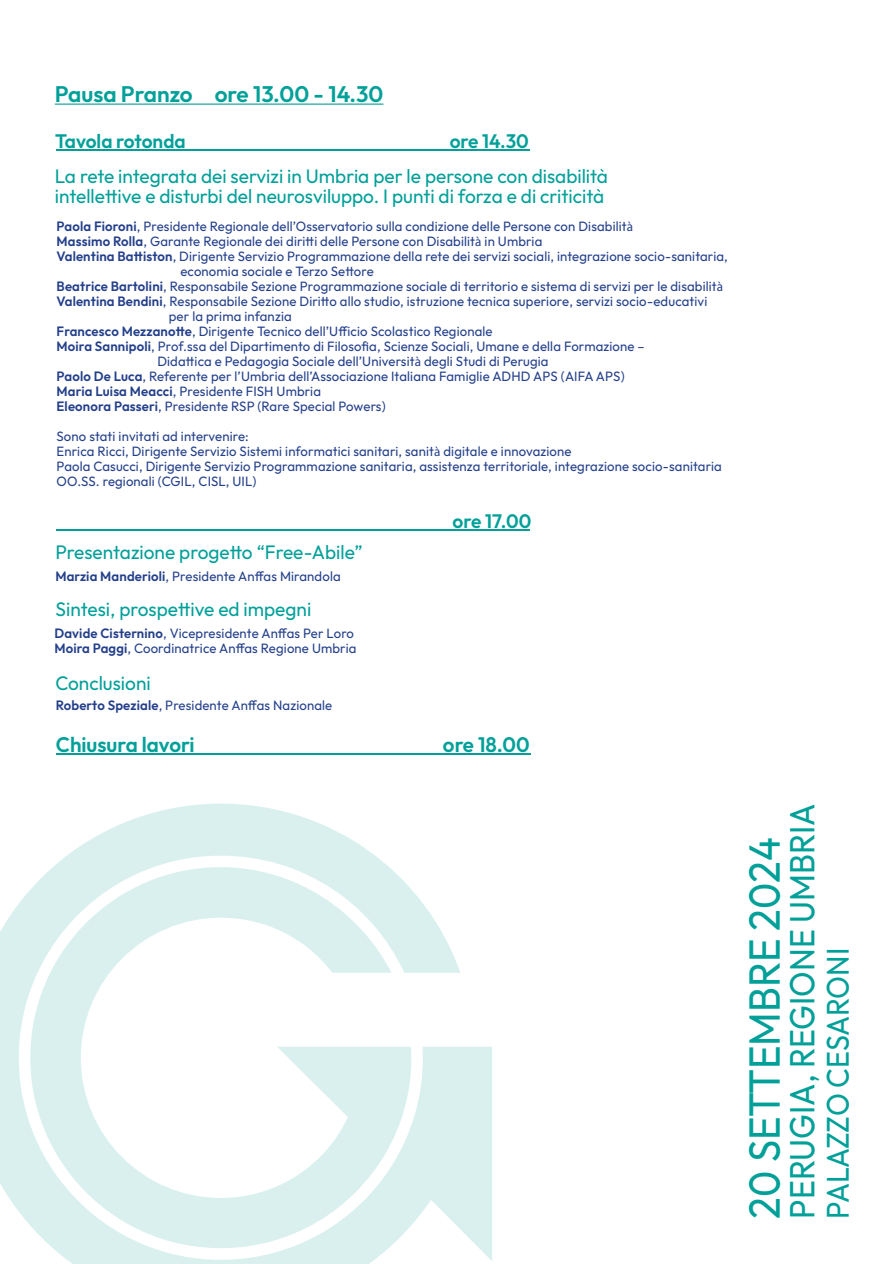
<style>
.page{position:relative;width:894px;height:1264px;background:#fff}
.page>*{position:absolute;margin:0;border:0;box-sizing:border-box;transform-origin:0 0}
.t1{font:43.65px "Outfit";color:#00a099;scale:.92 1}
.t2{font:34.95px "Outfit";color:#00a099;scale:.92 1}
.t3{font:31.35px "Outfit";letter-spacing:-.02em;color:#00a099;scale:.92 1}
.t4{font:600 22.5px "Outfit";color:#00a099}
.t5{font:600 21px "Outfit";color:#00a099}
.t6{font:19.5px/20.1px "Outfit";color:#00a099}
.t7{font:600 19.5px "Outfit";color:#00a099}
.t8{font:13.5px/15px "Outfit";letter-spacing:.01em;color:#24408b}
.s1{font-weight:600}
.s2{font-family:"Myriad Pro"}
</style>
<div class="page">
<hr style="left:55px;top:104px;width:328px;height:1px;background:#00a099">
<hr style="left:56px;top:753px;width:474px;height:1px;background:#00a098">
<hr style="left:56px;top:149px;width:473px;height:1px;background:#00a098">
<hr style="left:56px;top:529px;width:473px;height:2px;background:#00a098">
<svg style="left:0;top:803px;width:492px;height:460px;fill:#d9f0ef"></svg>
<svg style="left:30px;top:867px;width:381px;height:381px"></svg>
<h3 class="t4" style="left:55px;top:84px;width:330px">Pausa Pranzo ore 13.00 - 14.30</h3>
<h3 class="t7" style="left:55px;top:132px;width:132px">Tavola rotonda</h3>
<h3 class="t7" style="left:449px;top:132px;width:81px">ore 14.30</h3>
<h3 class="t6" style="left:55px;top:167px;width:554px">La rete integrata dei servizi in Umbria per le persone con disabilita intellettive e disturbi del neurosviluppo. I punti di forza e di criticita</h3>
<p class="t8" style="left:57px;top:219px;width:578px"><span class="s1">Paola Fioroni</span>, Presidente Regionale dell’Osservatorio sulla condizione delle Persone con Disabilit<span class="s2">à</span></p>
<p class="t8" style="left:57px;top:234px;width:487px"><span class="s1">Massimo Rolla</span>, Garante Regionale dei diritti delle Persone con Disabilit<span class="s2">à</span> in Umbria</p>
<p class="t8" style="left:57px;top:249px;width:672px"><span class="s1">Valentina Battiston</span>, Dirigente Servizio Programmazione della rete dei servizi sociali, integrazione socio-sanitaria,</p>
<p class="t8" style="left:180px;top:264px;width:195px">economia sociale e Terzo Settore</p>
<p class="t8" style="left:57px;top:279px;width:668px"><span class="s1">Beatrice Bartolini</span>, Responsabile Sezione Programmazione sociale di territorio e sistema di servizi per le disabilit<span class="s2">à</span></p>
<p class="t8" style="left:57px;top:294px;width:652px"><span class="s1">Valentina Bendini</span>, Responsabile Sezione Diritto allo studio, istruzione tecnica superiore, servizi socio-educativi</p>
<p class="t8" style="left:169px;top:309px;width:124px">per la prima infanzia</p>
<p class="t8" style="left:57px;top:324px;width:437px"><span class="s1">Francesco Mezzanotte</span>, Dirigente Tecnico dell’Ufficio Scolastico Regionale</p>
<p class="t8" style="left:57px;top:339px;width:589px"><span class="s1">Moira Sannipoli</span>, Prof.ssa del Dipartimento di Filosofia, Scienze Sociali, Umane e della Formazione –</p>
<p class="t8" style="left:157px;top:354px;width:392px">Didattica e Pedagogia Sociale dell’Universit<span class="s2">à</span> degli Studi di Perugia</p>
<p class="t8" style="left:57px;top:369px;width:569px"><span class="s1">Paolo De Luca</span>, Referente per l’Umbria dell’Associazione Italiana Famiglie ADHD APS (AIFA APS)</p>
<p class="t8" style="left:57px;top:384px;width:266px"><span class="s1">Maria Luisa Meacci</span>, Presidente FISH Umbria</p>
<p class="t8" style="left:57px;top:399px;width:330px"><span class="s1">Eleonora Passeri</span>, Presidente RSP (Rare Special Powers)</p>
<p class="t8" style="left:57px;top:429px;width:666px">Sono stati invitati ad intervenire:<br>Enrica Ricci, Dirigente Servizio Sistemi informatici sanitari, sanit<span class="s2">à</span> digitale e innovazione<br>Paola Casucci, Dirigente Servizio Programmazione sanitaria, assistenza territoriale, integrazione socio-sanitaria OO.SS. regionali (CGIL, CISL, UIL)</p>
<h3 class="t6" style="left:55px;top:543px;width:309px">Presentazione progetto “Free-Abile”</h3>
<p class="t8" style="left:55px;top:569px;width:287px"><span class="s1">Marzia Manderioli</span>, Presidente Anffas Mirandola</p>
<h3 class="t6" style="left:56px;top:600px;width:257px">Sintesi, prospettive ed impegni</h3>
<p class="t8" style="left:54px;top:626px;width:303px"><span class="s1">Davide Cisternino</span>, Vicepresidente Anffas Per Loro<br><span class="s1">Moira Paggi</span>, Coordinatrice Anffas Regione Umbria</p>
<h3 class="t6" style="left:55px;top:674px;width:97px">Conclusioni</h3>
<p class="t8" style="left:56px;top:698px;width:278px"><span class="s1">Roberto Speziale</span>, Presidente Anffas Nazionale</p>
<h3 class="t7" style="left:452px;top:512px;width:80px">ore 17.00</h3>
<h3 class="t5" style="left:56px;top:734px;width:140px">Chiusura lavori</h3>
<h3 class="t5" style="left:443px;top:734px;width:88px">ore 18.00</h3>
<h1 class="t1" style="left:745px;top:1218px;width:416px;rotate:-90deg">20 SETTEMBRE 2024</h1>
<h2 class="t2" style="left:786px;top:1218px;width:452px;rotate:-90deg">PERUGIA, REGIONE UMBRIA</h2>
<h3 class="t3" style="left:823px;top:1218px;width:295px;rotate:-90deg">PALAZZO CESARONI</h3>
</div>
